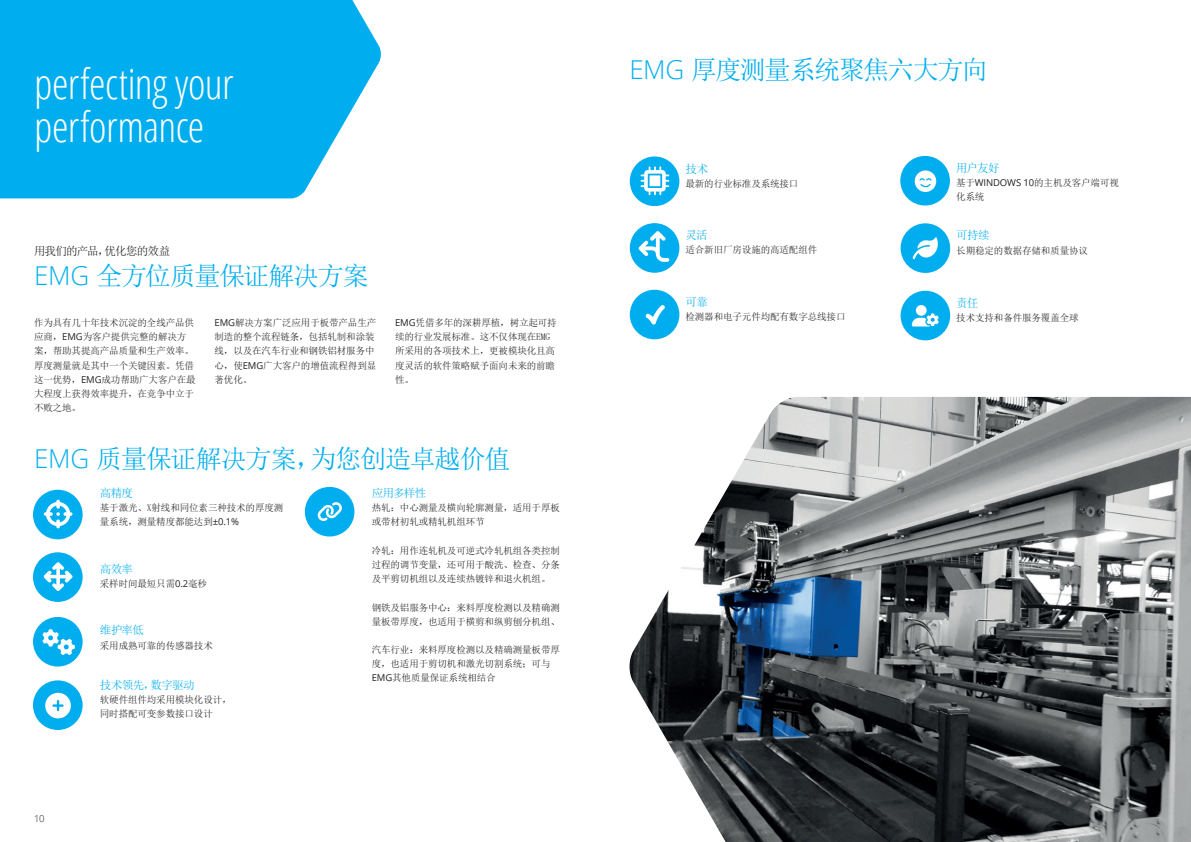
<style>
.page{position:relative;width:1191px;height:842px;background:#fff}
.page>*{position:absolute;margin:0;border:0;box-sizing:border-box;transform-origin:0 0}
.t1{font:300 condensed 42px/42.5px "Open Sans";letter-spacing:-.015em;color:#fff}
.t2{font:26px "Sim Sun";letter-spacing:-.05em;color:#00aeef}
.t3{font:11.5px "Sim Sun";letter-spacing:-.06em;color:#00aeef}
.t4{font:11.5px "Sim Sun";letter-spacing:-.075em;color:#231f20}
.t5{font:9.5px/14.2px "Sim Sun";letter-spacing:-.01em;color:#231f20}
.t6{font:300 9.5px "Open Sans";color:#231f20}
.s1{font-family:"Open Sans";font-weight:300}
.s2{font-family:"Open Sans"}
</style>
<div class="page">
<svg style="left:0;top:0;width:381px;height:198px;background:#14b4f0"></svg>
<img style="left:629px;top:397px;width:562px;height:445px">
<div style="left:33px;top:490px;width:50px;height:49px;background:#00aeef;border-radius:50%"></div>
<svg style="left:44px;top:500px;width:28px;height:28px"></svg>
<div style="left:33px;top:617px;width:50px;height:49px;background:#00aeef;border-radius:50%"></div>
<svg style="left:42px;top:629px;width:33px;height:26px"></svg>
<div style="left:33px;top:552px;width:50px;height:50px;background:#00aeef;border-radius:50%"></div>
<svg style="left:44px;top:562px;width:28px;height:29px"></svg>
<div style="left:33px;top:680px;width:50px;height:50px;background:#00aeef;border-radius:50%"></div>
<svg style="left:45px;top:693px;width:26px;height:25px"></svg>
<div style="left:305px;top:487px;width:49px;height:49px;background:#00aeef;border-radius:50%"></div>
<svg style="left:317px;top:502px;width:25px;height:19px"></svg>
<div style="left:630px;top:156px;width:49px;height:50px;background:#00aeef;border-radius:50%"></div>
<div style="left:900px;top:223px;width:50px;height:50px;background:#00aeef;border-radius:50%"></div>
<div style="left:630px;top:223px;width:49px;height:50px;background:#00aeef;border-radius:50%"></div>
<div style="left:900px;top:291px;width:50px;height:49px;background:#00aeef;border-radius:50%"></div>
<div style="left:900px;top:156px;width:50px;height:50px;background:#00aeef;border-radius:50%"></div>
<div style="left:630px;top:290px;width:49px;height:49px;background:#00aeef;border-radius:50%"></div>
<svg style="left:640px;top:166px;width:29px;height:29px"></svg>
<svg style="left:645px;top:305px;width:20px;height:20px"></svg>
<svg style="left:638px;top:231px;width:31px;height:31px"></svg>
<svg style="left:911px;top:305px;width:27px;height:21px"></svg>
<svg style="left:912px;top:237px;width:25px;height:22px"></svg>
<svg style="left:914px;top:170px;width:22px;height:22px"></svg>
<h1 class="t1" style="left:34px;top:61px;width:201px">perfecting your performance</h1>
<p class="t4" style="left:34px;top:245px;width:138px">用我们的产品，优化您的效益</p>
<h2 class="t2" style="left:34px;top:263px;width:336px"><span class="s1">EMG</span> 全方位质量保证解决方案</h2>
<p class="t5" style="left:34px;top:315px;width:163px">作为具有几十年技术沉淀的全线产品供应商，<span class="s2">EMG</span>为客户提供完整的解决方案，帮助其提高产品质量和生产效率。厚度测量就是其中一个关键因素。凭借这一优势，<span class="s2">EMG</span>成功帮助广大客户在最大程度上获得效率提升，在竞争中立于不败之地。</p>
<p class="t5" style="left:214px;top:315px;width:163px"><span class="s2">EMG</span>解决方案广泛应用于板带产品生产制造的整个流程链条，包括轧制和涂装线，以及在汽车行业和钢铁铝材服务中心，使<span class="s2">EMG</span>广大客户的增值流程得到显著优化。</p>
<p class="t5" style="left:395px;top:315px;width:163px"><span class="s2">EMG</span>凭借多年的深耕厚植，树立起可持续的行业发展标准。这不仅体现在EMG所采用的各项技术上，更被模块化且高度灵活的软件策略赋予面向未来的前瞻性。</p>
<h2 class="t2" style="left:34px;top:445px;width:478px"><span class="s1">EMG</span> 质量保证解决方案，为您创造卓越价值</h2>
<p class="t6" style="left:34px;top:812px;width:12px">10</p>
<p class="t3" style="left:100px;top:487px;width:35px">高精度</p>
<p class="t5" style="left:100px;top:500px;width:185px">基于激光、X射线和同位素三种技术的厚度测量系统，测量精度都能达到<span class="s2">±0.1%</span></p>
<p class="t3" style="left:100px;top:563px;width:35px">高效率</p>
<p class="t5" style="left:100px;top:577px;width:109px">采样时间最短只需<span class="s2">0.2</span>毫秒</p>
<p class="t3" style="left:100px;top:624px;width:45px">维护率低</p>
<p class="t5" style="left:100px;top:638px;width:114px">采用成熟可靠的传感器技术</p>
<p class="t3" style="left:100px;top:679px;width:96px">技术领先，数字驱动</p>
<p class="t5" style="left:100px;top:692px;width:133px">软硬件组件均采用模块化设计，同时搭配可变参数接口设计</p>
<p class="t3" style="left:372px;top:487px;width:56px">应用多样性</p>
<p class="t5" style="left:372px;top:501px;width:190px">热轧：中心测量及横向轮廓测量，适用于厚板或带材初轧或精轧机组环节</p>
<p class="t5" style="left:372px;top:543px;width:190px;text-align:justify">冷轧：用作连轧机及可逆式冷轧机组各类控制过程的调节变量，还可用于酸洗、检查、分条及平剪切机组以及连续热镀锌和退火机组。</p>
<p class="t5" style="left:372px;top:600px;width:190px">钢铁及铝服务中心：来料厚度检测以及精确测量板带厚度，也适用于横剪和纵剪刨分机组、</p>
<p class="t5" style="left:372px;top:642px;width:190px">汽车行业：来料厚度检测以及精确测量板带厚度，也适用于剪切机和激光切割系统；可与<br><span class="s2">EMG</span>其他质量保证系统相结合</p>
<h2 class="t2" style="left:629px;top:57px;width:360px"><span class="s1">EMG</span> 厚度测量系统聚焦六大方向</h2>
<p class="t3" style="left:685px;top:163px;width:24px">技术</p>
<p class="t5" style="left:685px;top:176px;width:114px">最新的行业标准及系统接口</p>
<p class="t3" style="left:956px;top:162px;width:45px">用户友好</p>
<p class="t5" style="left:956px;top:176px;width:164px">基于<span class="s2">WINDOWS 10</span>的主机及客户端可视化系统</p>
<p class="t3" style="left:685px;top:229px;width:24px">灵活</p>
<p class="t5" style="left:685px;top:243px;width:133px">适合新旧厂房设施的高适配组件</p>
<p class="t3" style="left:956px;top:229px;width:35px">可持续</p>
<p class="t5" style="left:956px;top:243px;width:133px">长期稳定的数据存储和质量协议</p>
<p class="t3" style="left:685px;top:296px;width:24px">可靠</p>
<p class="t5" style="left:685px;top:309px;width:161px">检测器和电子元件均配有数字总线接口</p>
<p class="t3" style="left:956px;top:297px;width:24px">责任</p>
<p class="t5" style="left:956px;top:310px;width:124px">技术支持和备件服务覆盖全球</p>
</div>
